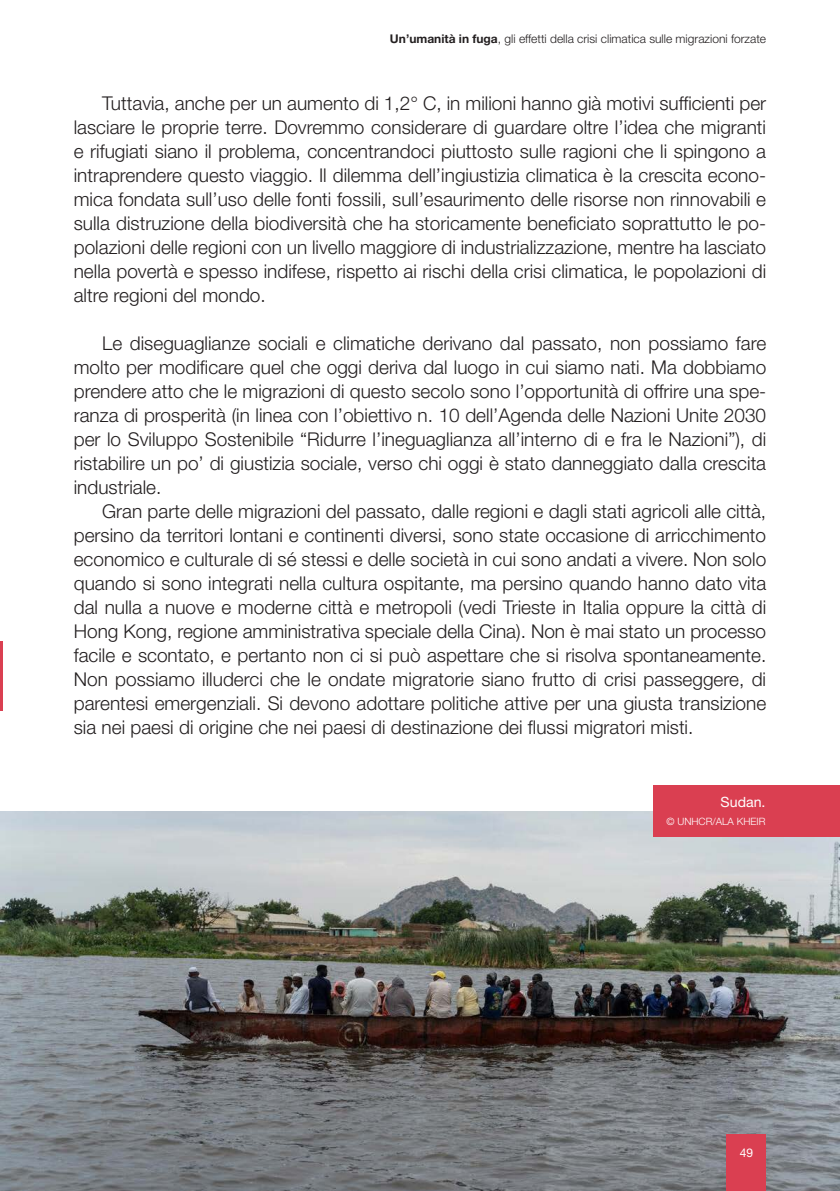
<style>
.page{position:relative;width:840px;height:1191px;background:#fff}
.page>*{position:absolute;margin:0;border:0;box-sizing:border-box;transform-origin:0 0}
.testo{font:300 19px/24px "Helvetica Neue LT Std";color:#231f20;text-align:justify}
.testo_box_foto{font:14.2px "Helvetica Neue LT Std";color:#fff}
.t1{font:300 12px "Helvetica Neue LT Std";color:#231f20}
.t2{font:12px "Helvetica Neue LT Std";color:#fff}
.testo_box_foto-2{font:300 10.2px "Helvetica Neue LT Std";color:#fff}
.s1{font-weight:700}
</style>
<div class="page">
<hr style="left:0;top:641px;width:2px;height:69px;background:#da3f51">
<img style="left:0;top:811px;width:839px;height:380px">
<div style="left:652px;top:785px;width:187px;height:51px;background:#da3f51"></div>
<div style="left:726px;top:1134px;width:39px;height:57px;background:#da3f51"></div>
<p class="t1" style="left:390px;top:31px;width:377px"><span class="s1">Un’umanità in fuga</span>, gli effetti della crisi climatica sulle migrazioni forzate</p>
<p class="testo" style="left:74px;top:91px;width:693px;text-indent:28px">Tuttavia, anche per un aumento di 1,2° C, in milioni hanno già motivi sufficienti per lasciare le proprie terre. Dovremmo considerare di guardare oltre l’idea che migranti e rifugiati siano il problema, concentrandoci piuttosto sulle ragioni che li spingono a intraprendere questo viaggio. Il dilemma dell’ingiustizia climatica è la crescita econo&shy;mica fondata sull’uso delle fonti fossili, sull’esaurimento delle risorse non rinnovabili e sulla distruzione della biodiversità che ha storicamente beneficiato soprattutto le po&shy;polazioni delle regioni con un livello maggiore di industrializzazione, mentre ha lasciato nella povertà e spesso indifese, rispetto ai rischi della crisi climatica, le popolazioni di altre regioni del mondo.</p>
<p class="testo" style="left:74px;top:331px;width:693px;text-indent:28px">Le diseguaglianze sociali e climatiche derivano dal passato, non possiamo fare molto per modificare quel che oggi deriva dal luogo in cui siamo nati. Ma dobbiamo prendere atto che le migrazioni di questo secolo sono l’opportunità di offrire una spe&shy;ranza di prosperità (in linea con l’obiettivo n. 10 dell’Agenda delle Nazioni Unite 2030 per lo Sviluppo Sostenibile “Ridurre l’ineguaglianza all’interno di e fra le Nazioni”), di ristabilire un po’ di giustizia sociale, verso chi oggi è stato danneggiato dalla crescita industriale.</p>
<p class="testo" style="left:74px;top:499px;width:693px;text-indent:28px">Gran parte delle migrazioni del passato, dalle regioni e dagli stati agricoli alle città, persino da territori lontani e continenti diversi, sono state occasione di arricchimento economico e culturale di sé stessi e delle società in cui sono andati a vivere. Non solo quando si sono integrati nella cultura ospitante, ma persino quando hanno dato vita dal nulla a nuove e moderne città e metropoli (vedi Trieste in Italia oppure la città di Hong Kong, regione amministrativa speciale della Cina). Non è mai stato un processo facile e scontato, e pertanto non ci si può aspettare che si risolva spontaneamente.<br>Non possiamo illuderci che le ondate migratorie siano frutto di crisi passeggere, di parentesi emergenziali. Si devono adottare politiche attive per una giusta transizione sia nei paesi di origine che nei paesi di destinazione dei flussi migratori misti.</p>
<p class="testo_box_foto" style="left:720px;top:793px;width:46px">Sudan.</p>
<p class="testo_box_foto-2" style="left:666px;top:815px;width:100px">© UNHCR/ALA KHEIR</p>
<p class="t2" style="left:739px;top:1145px;width:15px">49</p>
</div>
